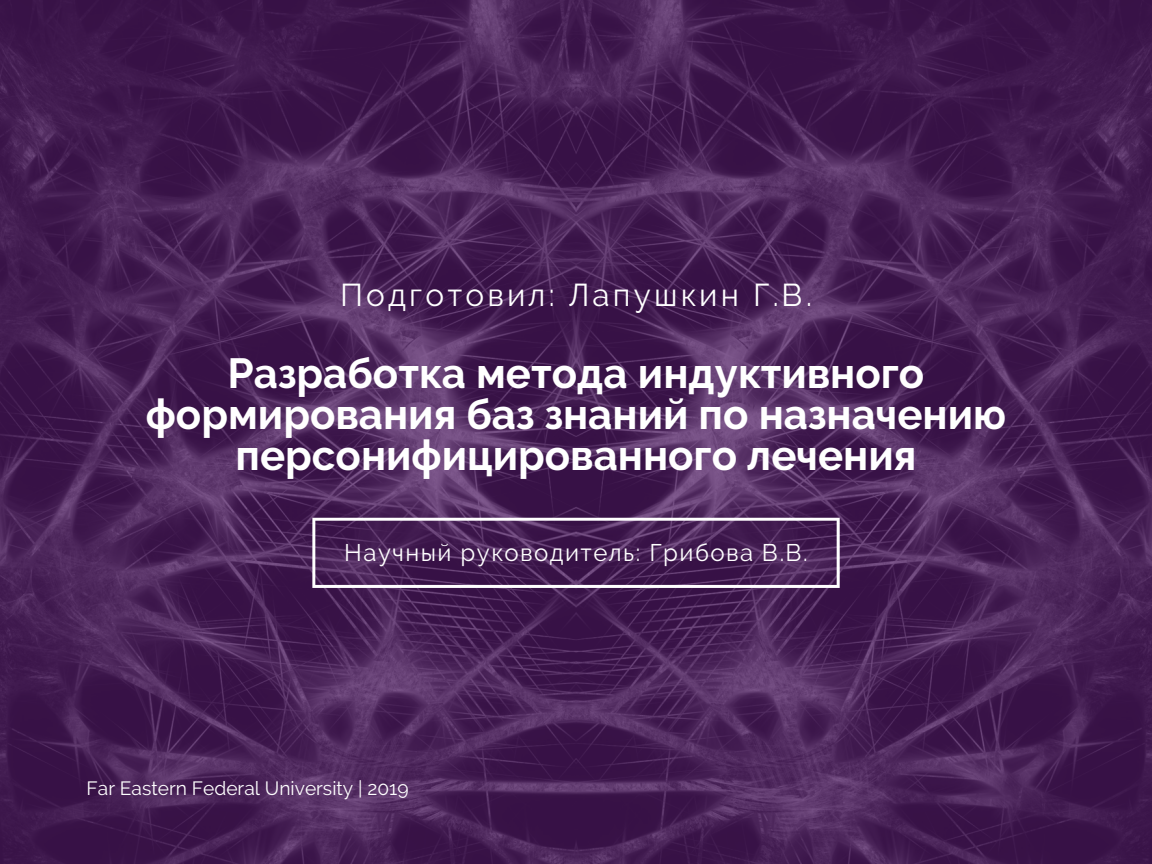
<style>
.page{position:relative;width:1152px;height:864px;background:#fff}
.page>*{position:absolute;margin:0;border:0;box-sizing:border-box;transform-origin:0 0}
.t1{font:700 42px/40.8px "Raleway";color:#fff;text-align:center}
.t2{font:31.5px "Raleway";letter-spacing:.1em;color:#fff}
.t3{font:24px "Raleway";letter-spacing:.06em;color:#fff}
.t4{font:19.2px "Raleway";color:#fff}
</style>
<div class="page">
<img style="left:0;top:0;width:1152px;height:864px">
<svg style="left:312px;top:518px;width:528px;height:70px;background:#563464"></svg>
<p class="t2" style="left:340px;top:276px;width:473px">Подготовил: Лапушкин Г.В.</p>
<p class="t1" style="left:146px;top:353px;width:862px">Разработка метода индуктивного формирования баз знаний по назначению персонифицированного лечения</p>
<p class="t3" style="left:344px;top:539px;width:465px">Научный руководитель: Грибова В.В.</p>
<p class="t4" style="left:87px;top:777px;width:324px">Far Eastern Federal University | 2019</p>
</div>
